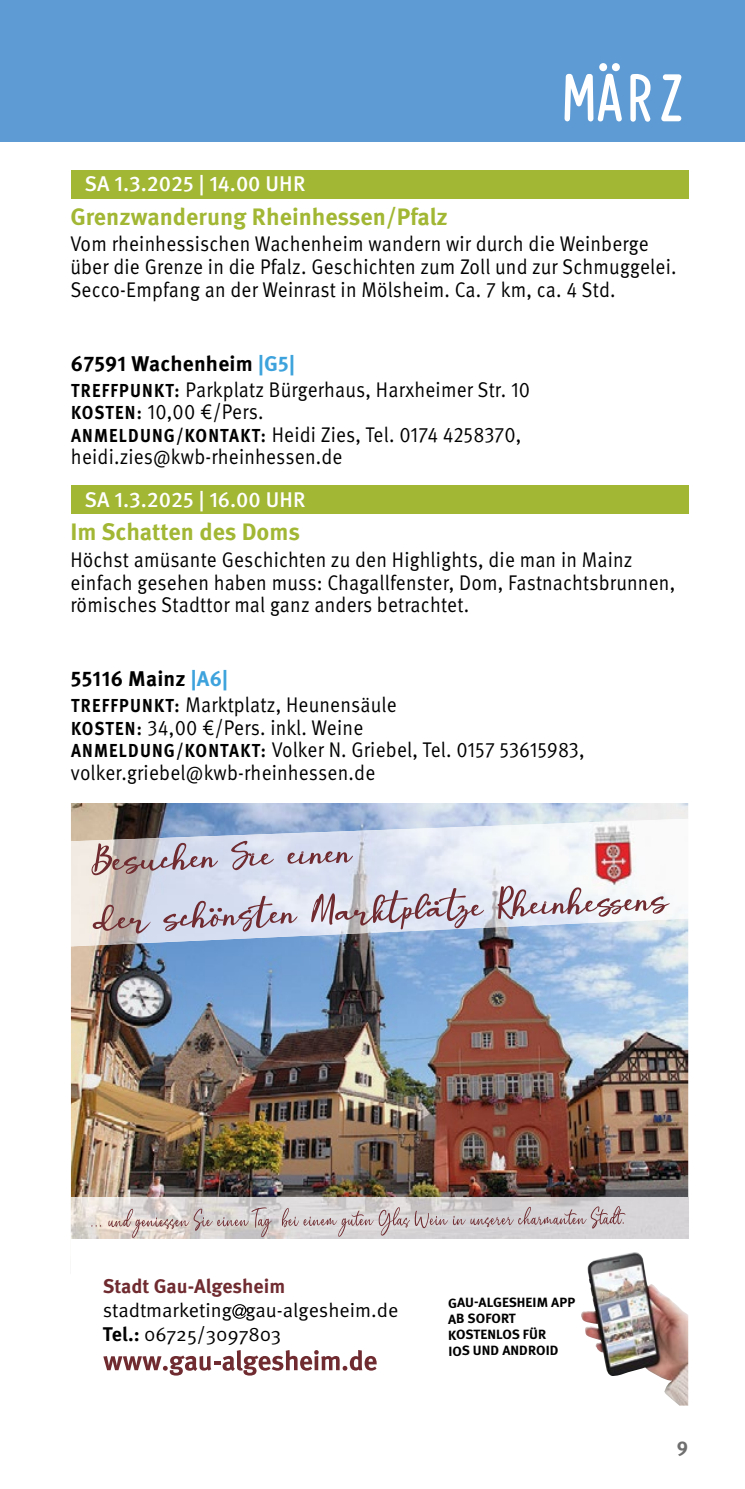
<style>
.page{position:relative;width:745px;height:1489px;background:#fff}
.page>*{position:absolute;margin:0;border:0;box-sizing:border-box;transform-origin:0 0}
.t1{font:700 75px "Typewriter Condensed";color:#fff}
.t2{font:700 23.75px "Meta Pro";color:#a2b734}
.t3{font:21.25px/22.5px "Meta Pro";letter-spacing:.01em;color:#000;scale:.9 1}
.t4{font:21.25px/22.5px "Meta Pro Norm";letter-spacing:.01em;color:#000;scale:.9 1}
.t5{font:500 21.25px "Meta Pro";color:#fff}
.t6{font:700 21.25px "Meta Pro";letter-spacing:.01em;color:#000}
.t7{font:700 20px "Meta Pro";color:#706f6f}
.t8{font:19.75px/23.8px "Meta Pro";color:#000}
.t9{font:700 19.75px "Meta Pro";letter-spacing:-.005em;color:#6f2b30}
.t10{font:700 13.25px/16px "Meta Pro";letter-spacing:-.01em;color:#000;scale:1.04 1}
.s1{color:#3ea3dc}
.s2{font-family:"Meta Pro";font-weight:700;font-size:18.75px}
.s3{font-weight:700}
</style>
<div class="page">
<div style="left:0;top:0;width:744px;height:142px;background:#5e9ad3"></div>
<div style="left:71px;top:170px;width:616px;height:28px;background:#a2b734"></div>
<div style="left:71px;top:485px;width:616px;height:29px;background:#a2b734"></div>
<img style="left:71px;top:803px;width:616px;height:394px">
<img style="left:71px;top:818px;width:616px;height:128px">
<svg style="left:91px;top:842px;width:127px;height:33px;background:#bbadb4"></svg>
<svg style="left:231px;top:840px;width:43px;height:30px"></svg>
<svg style="left:287px;top:851px;width:66px;height:13px"></svg>
<svg style="left:93px;top:904px;width:58px;height:29px;background:#bba7a6"></svg>
<svg style="left:163px;top:895px;width:134px;height:36px;background:#c4becd"></svg>
<svg style="left:311px;top:888px;width:173px;height:41px;background:#c6bdc8"></svg>
<svg style="left:497px;top:885px;width:172px;height:34px"></svg>
<img style="left:588px;top:820px;width:49px;height:69px">
<img style="left:581px;top:1252px;width:106px;height:153px">
<img style="left:71px;top:1197px;width:616px;height:41px">
<svg style="left:103px;top:1350px;width:273px;height:25px"></svg>
<svg style="left:232px;top:1304px;width:14px;height:14px"></svg>
<svg style="left:108px;top:1207px;width:163px;height:30px;background:#d0c4c1"></svg>
<svg style="left:282px;top:1205px;width:343px;height:31px;background:#ccc4c6"></svg>
<h1 class="t1" style="left:561px;top:44px;width:127px">MÄRZ</h1>
<p class="t5" style="left:85px;top:167px;width:222px">SA 1.3.2025 | 14.00 UHR</p>
<p class="t2" style="left:70px;top:198px;width:379px">Grenzwanderung Rheinhessen/Pfalz</p>
<p class="t3" style="left:70px;top:231px;width:674px">Vom rheinhessischen Wachenheim wandern wir durch die Weinberge über die Grenze in die Pfalz. Geschichten zum Zoll und zur Schmuggelei.<br>Secco-Empfang an der Weinrast in Mölsheim. Ca. 7 km, ca. 4 Std.</p>
<p class="t6" style="left:71px;top:347px;width:225px">67591 Wachenheim <span class="s1">|G5|</span></p>
<p class="t4" style="left:71px;top:377px;width:511px"><span class="s2">TREFFPUNKT:</span> Parkplatz Bürgerhaus, Harxheimer Str. 10<br><span class="s2">KOSTEN:</span> 10,00 €/Pers.<br><span class="s2">ANMELDUNG/KONTAKT:</span> Heidi Zies, Tel. 0174 4258370, heidi.zies@kwb-rheinhessen.de</p>
<p class="t5" style="left:85px;top:483px;width:222px">SA 1.3.2025 | 16.00 UHR</p>
<p class="t2" style="left:70px;top:513px;width:231px">Im Schatten des Doms</p>
<p class="t3" style="left:70px;top:547px;width:673px">Höchst amüsante Geschichten zu den Highlights, die man in Mainz einfach gesehen haben muss: Chagallfenster, Dom, Fastnachtsbrunnen, römisches Stadttor mal ganz anders betrachtet.</p>
<p class="t6" style="left:71px;top:662px;width:158px">55116 Mainz <span class="s1">|A6|</span></p>
<p class="t4" style="left:71px;top:692px;width:572px"><span class="s2">TREFFPUNKT:</span> Marktplatz, Heunensäule<br><span class="s2">KOSTEN:</span> 34,00 €/Pers. inkl. Weine<br><span class="s2">ANMELDUNG/KONTAKT:</span> Volker N. Griebel, Tel. 0157 53615983, volker.griebel@kwb-rheinhessen.de</p>
<p class="t9" style="left:103px;top:1270px;width:184px">Stadt Gau-Algesheim</p>
<p class="t8" style="left:103px;top:1296px;width:297px">stadtmarketing gau-algesheim.de<br><span class="s3">Tel.:</span> 06725/3097803</p>
<p class="t10" style="left:447px;top:1293px;width:124px">GAU-ALGESHEIM APP<br>AB SOFORT<br>KOSTENLOS FÜR<br>IOS UND ANDROID</p>
<p class="t7" style="left:676px;top:1431px;width:13px">9</p>
</div>
